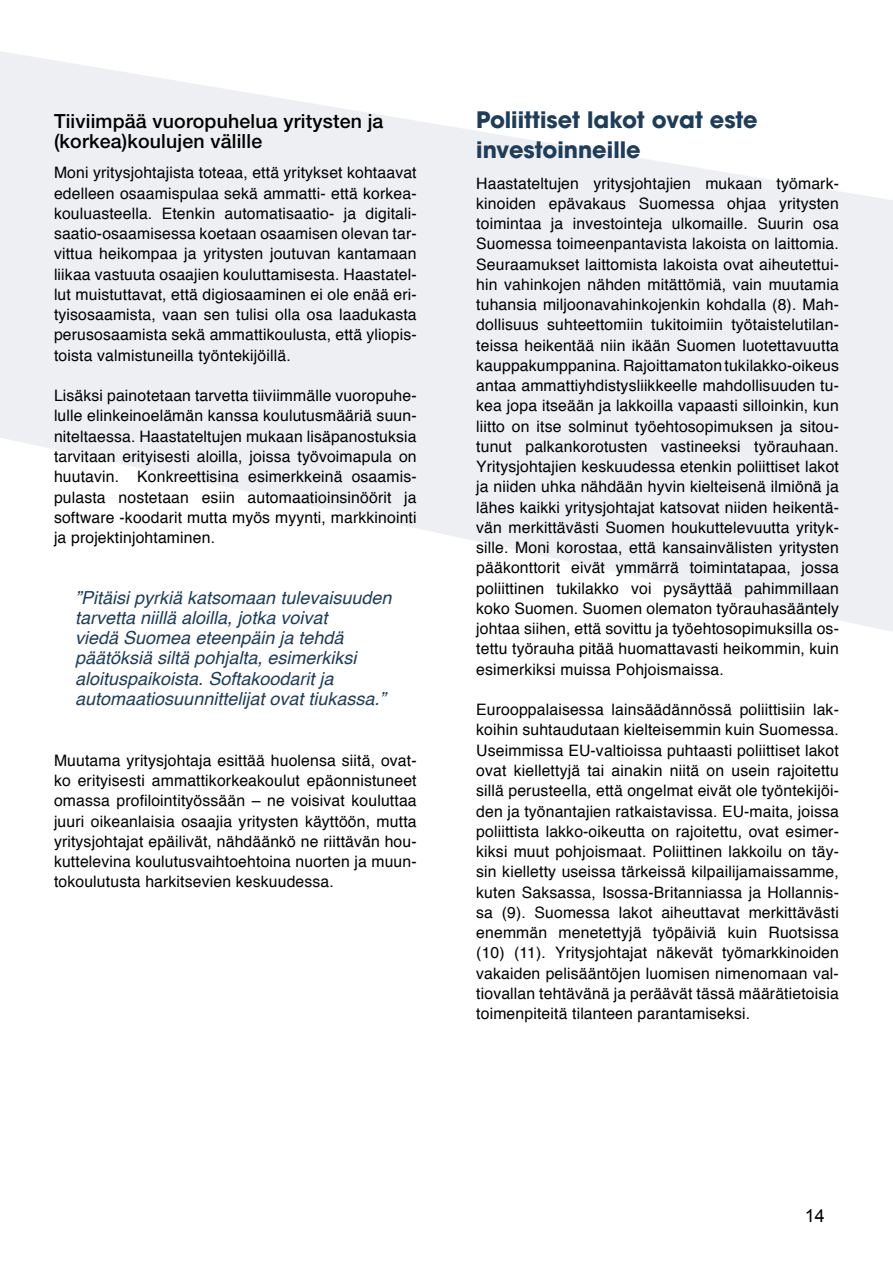
<style>
.page{position:relative;width:893px;height:1263px;background:#fff}
.page>*{position:absolute;margin:0;border:0;box-sizing:border-box;transform-origin:0 0}
.t1{font:700 22.5px/30.3px "ITC Avant Garde Pro";color:#1d3d5a}
.t2{font:500 19.5px/20.2px "Helvetica Neue LT Pro";letter-spacing:.01em;color:#000}
.t3{font:italic 18px/20.2px "Helvetica";color:#1d3d5a}
.t4{font:18px "Arial";color:#000}
.t5{font:15.75px/20.2px "Helvetica";letter-spacing:.01em;color:#000;text-align:justify}
</style>
<div class="page">
<svg style="left:0;top:51px;width:893px;height:581px;fill:#edeff2"></svg>
<p class="t2" style="left:54px;top:110px;width:331px">Tiiviimpää vuoropuhelua yritysten ja (korkea)koulujen välille</p>
<p class="t5" style="left:54px;top:163px;width:364px">Moni yritysjohtajista toteaa, että yritykset kohtaavat edelleen osaamispulaa sekä ammatti- että korkea&shy;kouluasteella. Etenkin automatisaatio- ja digitali&shy;saatio-osaamisessa koetaan osaamisen olevan tar&shy;vittua heikompaa ja yritysten joutuvan kantamaan liikaa vastuuta osaajien kouluttamisesta. Haastatel&shy;lut muistuttavat, että digiosaaminen ei ole enää eri&shy;tyisosaamista, vaan sen tulisi olla osa laadukasta perusosaamista sekä ammattikoulusta, että yliopis&shy;toista valmistuneilla työntekijöillä.</p>
<p class="t5" style="left:54px;top:386px;width:364px">Lisäksi painotetaan tarvetta tiiviimmälle vuoropuhe&shy;lulle elinkeinoelämän kanssa koulutusmääriä suun&shy;niteltaessa. Haastateltujen mukaan lisäpanostuksia tarvitaan erityisesti aloilla, joissa työvoimapula on huutavin. Konkreettisina esimerkkeinä osaamis&shy;pulasta nostetaan esiin automaatioinsinöörit ja software -koodarit mutta myös myynti, markkinointi ja projektinjohtaminen.</p>
<p class="t3" style="left:75px;top:588px;width:318px">”Pitäisi pyrkiä katsomaan tulevaisuuden tarvetta niillä aloilla, jotka voivat<br>viedä Suomea eteenpäin ja tehdä päätöksiä siltä pohjalta, esimerkiksi aloituspaikoista. Softakoodarit ja automaatiosuunnittelijat ovat tiukassa.”</p>
<p class="t5" style="left:54px;top:750px;width:364px">Muutama yritysjohtaja esittää huolensa siitä, ovat&shy;ko erityisesti ammattikorkeakoulut epäonnistuneet omassa profilointityössään – ne voisivat kouluttaa juuri oikeanlaisia osaajia yritysten käyttöön, mutta yritysjohtajat epäilivät, nähdäänkö ne riittävän hou&shy;kuttelevina koulutusvaihtoehtoina nuorten ja muun&shy;tokoulutusta harkitsevien keskuudessa.</p>
<h1 class="t1" style="left:476px;top:104px;width:283px">Poliittiset lakot ovat este investoinneille</h1>
<p class="t5" style="left:476px;top:173px;width:364px">Haastateltujen yritysjohtajien mukaan työmark&shy;kinoiden epävakaus Suomessa ohjaa yritysten toimintaa ja investointeja ulkomaille. Suurin osa Suomessa toimeenpantavista lakoista on laittomia.<br>Seuraamukset laittomista lakoista ovat aiheutettui&shy;hin vahinkojen nähden mitättömiä, vain muutamia tuhansia miljoonavahinkojenkin kohdalla (8). Mah&shy;dollisuus suhteettomiin tukitoimiin työtaistelutilan&shy;teissa heikentää niin ikään Suomen luotettavuutta kauppakumppanina. Rajoittamaton tukilakko-oikeus antaa ammattiyhdistysliikkeelle mahdollisuuden tu&shy;kea jopa itseään ja lakkoilla vapaasti silloinkin, kun liitto on itse solminut työehtosopimuksen ja sitou&shy;tunut palkankorotusten vastineeksi työrauhaan.<br>Yritysjohtajien keskuudessa etenkin poliittiset lakot ja niiden uhka nähdään hyvin kielteisenä ilmiönä ja lähes kaikki yritysjohtajat katsovat niiden heikentä&shy;vän merkittävästi Suomen houkuttelevuutta yrityk&shy;sille. Moni korostaa, että kansainvälisten yritysten pääkonttorit eivät ymmärrä toimintatapaa, jossa poliittinen tukilakko voi pysäyttää pahimmillaan koko Suomen. Suomen olematon työrauhasääntely johtaa siihen, että sovittu ja työehtosopimuksilla os&shy;tettu työrauha pitää huomattavasti heikommin, kuin esimerkiksi muissa Pohjoismaissa.</p>
<p class="t5" style="left:476px;top:700px;width:364px">Eurooppalaisessa lainsäädännössä poliittisiin lak&shy;koihin suhtaudutaan kielteisemmin kuin Suomessa.<br>Useimmissa EU-valtioissa puhtaasti poliittiset lakot ovat kiellettyjä tai ainakin niitä on usein rajoitettu sillä perusteella, että ongelmat eivät ole työntekijöi&shy;den ja työnantajien ratkaistavissa. EU-maita, joissa poliittista lakko-oikeutta on rajoitettu, ovat esimer&shy;kiksi muut pohjoismaat. Poliittinen lakkoilu on täy&shy;sin kielletty useissa tärkeissä kilpailijamaissamme, kuten Saksassa, Isossa-Britanniassa ja Hollannis&shy;sa (9). Suomessa lakot aiheuttavat merkittävästi enemmän menetettyjä työpäiviä kuin Ruotsissa (10) (11). Yritysjohtajat näkevät työmarkkinoiden vakaiden pelisääntöjen luomisen nimenomaan val&shy;tiovallan tehtävänä ja peräävät tässä määrätietoisia toimenpiteitä tilanteen parantamiseksi.</p>
<p class="t4" style="left:805px;top:1204px;width:22px">14</p>
</div>
